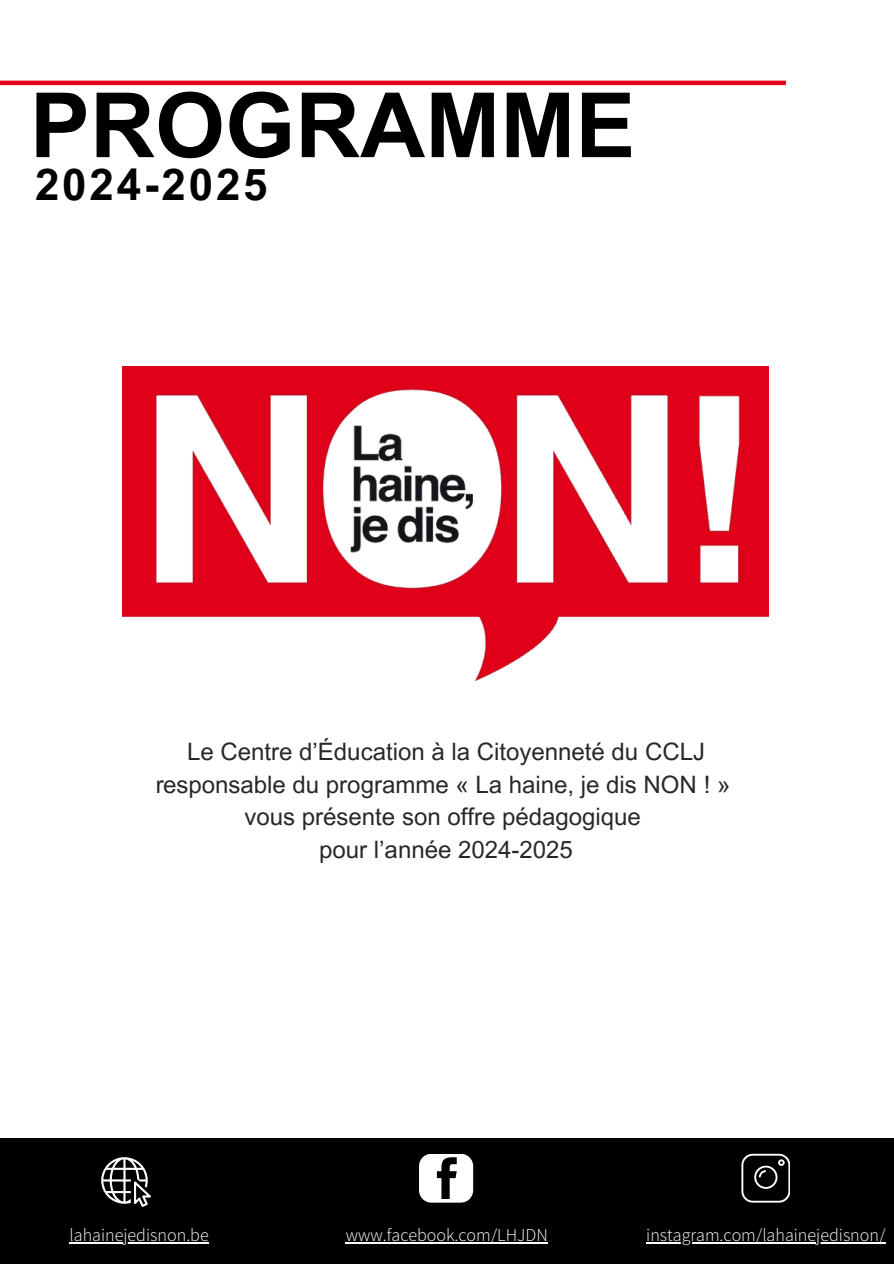
<style>
.page{position:relative;width:894px;height:1264px;background:#fff}
.page>*{position:absolute;margin:0;border:0;box-sizing:border-box;transform-origin:0 0}
.t1{font:700 90px "Arial MT Pro";color:#000}
.t2{font:700 43.8px "Arial MT Pro";letter-spacing:.065em;color:#000}
.t3{font:24px/32.7px "Arial MT Pro";color:#000;text-align:center}
.t4{font:300 18px "Source Sans Pro";color:#fff}
</style>
<div class="page">
<div style="left:0;top:1138px;width:893px;height:125px;background:#000"></div>
<hr style="left:0;top:81px;width:785px;height:4px;background:#e60019">
<img style="left:122px;top:366px;width:646px;height:314px">
<svg style="left:741px;top:1153px;width:48px;height:49px"></svg>
<div style="left:419px;top:1153px;width:54px;height:49px;background:#fff;border-radius:12px"></div>
<svg style="left:437px;top:1157px;width:19px;height:41px"></svg>
<svg style="left:101px;top:1157px;width:50px;height:49px"></svg>
<hr style="left:70px;top:1241px;width:139px;height:2px;background:#fff">
<hr style="left:346px;top:1241px;width:201px;height:2px;background:#fff">
<hr style="left:646px;top:1241px;width:239px;height:2px;background:#fff">
<h1 class="t1" style="left:30px;top:92px;width:606px">PROGRAMME</h1>
<h2 class="t2" style="left:35px;top:168px;width:234px">2024-2025</h2>
<p class="t3" style="left:155px;top:738px;width:576px">Le Centre d’Éducation à la Citoyenneté du CCLJ responsable du programme « La haine, je dis NON ! » vous présente son offre pédagogique<br>pour l’année 2024-2025</p>
<h3 class="t4" style="left:70px;top:1223px;width:141px">lahainejedisnon.be</h3>
<p class="t4" style="left:346px;top:1223px;width:203px">www.facebook.com/LHJDN</p>
<p class="t4" style="left:646px;top:1223px;width:241px">instagram.com/lahainejedisnon/</p>
</div>
